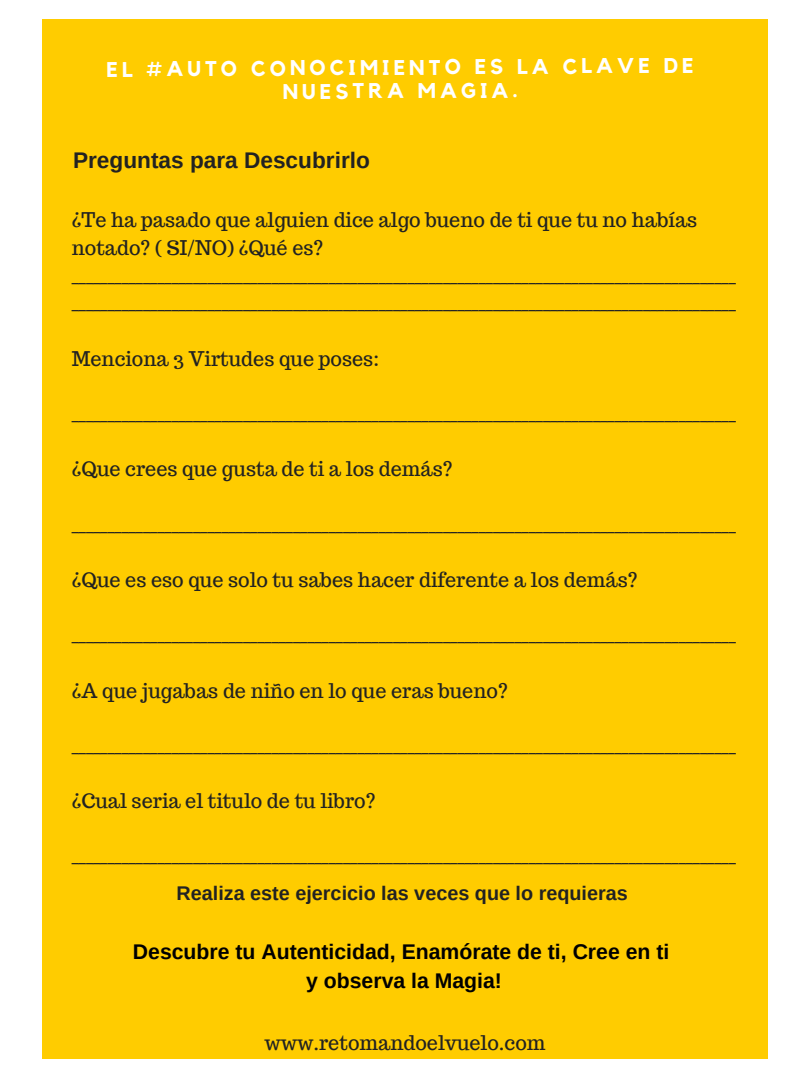
<style>
.page{position:relative;width:810px;height:1080px;background:#fff}
.page>*{position:absolute;margin:0;border:0;box-sizing:border-box;transform-origin:0 0}
.t1{font:700 22.62px "Arimo";color:#222}
.t2{font:700 21.25px/29.5px "Arimo";color:#000;text-align:center}
.t3{font:700 21.25px/23.4px "Kollektif";letter-spacing:.185em;color:#fff;text-align:center}
.t4{font:19.81px/27.6px "Trocchi";color:#222}
.t5{font:700 19.81px "Arimo";color:#222}
</style>
<div class="page">
<div style="left:43px;top:19px;width:725px;height:1039px;background:#fc0"></div>
<p class="t3" style="left:107px;top:57px;width:589px">EL #AUTO CONOCIMIENTO ES LA CLAVE DE<br>NUESTRA MAGIA.</p>
<p class="t1" style="left:73px;top:147px;width:298px">Preguntas para Descubrirlo</p>
<p class="t4" style="left:72px;top:206px;width:666px">¿Te ha pasado que alguien dice algo bueno de ti que tu no habías notado? ( SI/NO) ¿Qué es? _____________________________________________________________________________________________ _____________________________________________________________________________________________</p>
<p class="t4" style="left:72px;top:345px;width:309px">Menciona 3 Virtudes que poses:</p>
<p class="t4" style="left:72px;top:400px;width:666px">_____________________________________________________________________________________________</p>
<p class="t4" style="left:72px;top:455px;width:382px">¿Que crees que gusta de ti a los demás?</p>
<p class="t4" style="left:72px;top:510px;width:666px">_____________________________________________________________________________________________</p>
<p class="t4" style="left:72px;top:566px;width:567px">¿Que es eso que solo tu sabes hacer diferente a los demás?</p>
<p class="t4" style="left:72px;top:621px;width:666px">_____________________________________________________________________________________________</p>
<p class="t4" style="left:72px;top:676px;width:438px">¿A que jugabas de niño en lo que eras bueno?</p>
<p class="t4" style="left:72px;top:732px;width:666px">_____________________________________________________________________________________________</p>
<p class="t4" style="left:72px;top:787px;width:305px">¿Cual seria el titulo de tu libro?</p>
<p class="t4" style="left:72px;top:842px;width:666px">_____________________________________________________________________________________________</p>
<p class="t5" style="left:177px;top:882px;width:453px">Realiza este ejercicio las veces que lo requieras</p>
<p class="t2" style="left:133px;top:936px;width:538px">Descubre tu Autenticidad, Enamórate de ti, Cree en ti y observa la Magia!</p>
<p class="t4" style="left:264px;top:1028px;width:283px">www.retomandoelvuelo.com</p>
</div>
